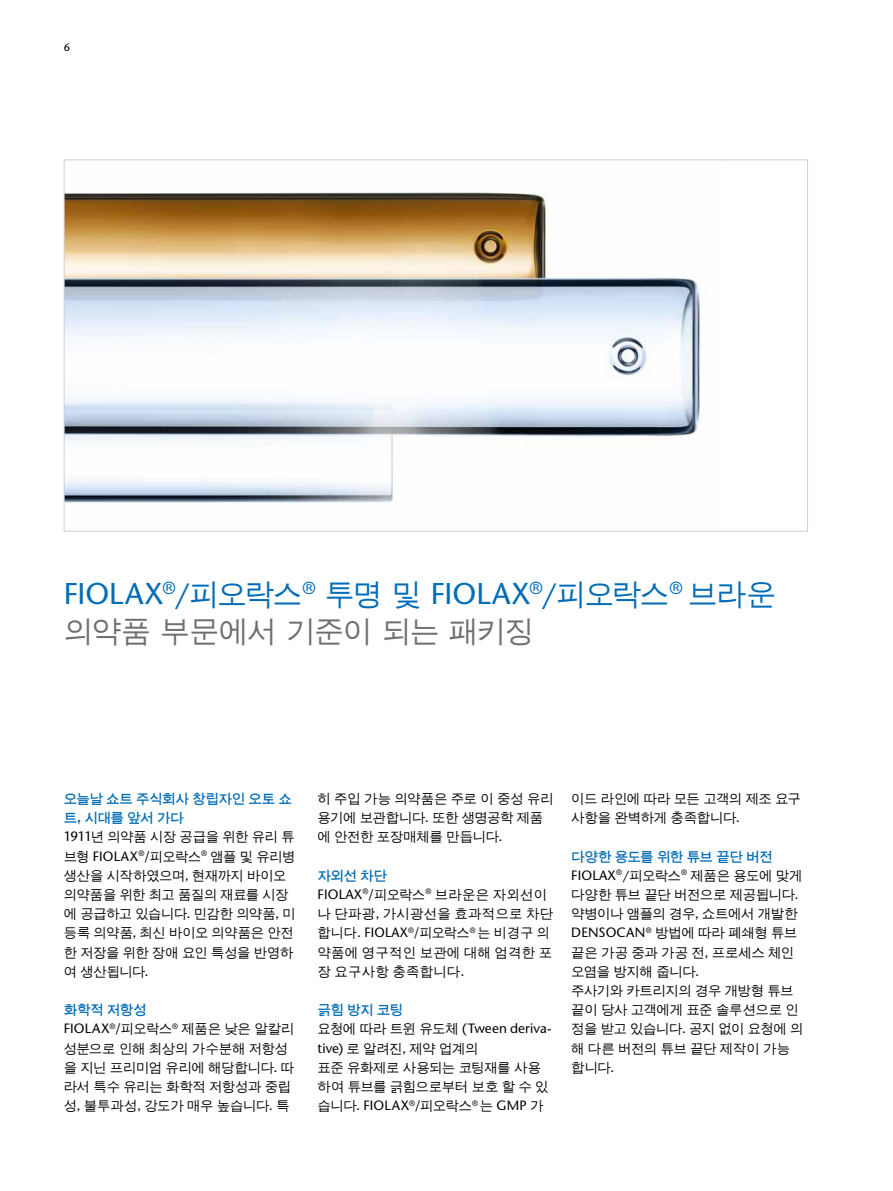
<style>
.page{position:relative;width:893px;height:1191px;background:#fff}
.page>*{position:absolute;margin:0;border:0;box-sizing:border-box;transform-origin:0 0}
.t1{font:30px/37.5px "Un Dotum";letter-spacing:-.065em;color:#006cb7}
.t2{font:13.5px/19.2px "Un Dotum";letter-spacing:-.035em;color:#000}
.t3{font:13.5px/19.2px "Un Dotum";letter-spacing:.01em;color:#000}
.t4{font:500 13.5px "Stone Sans Std";letter-spacing:.01em;color:#000}
.t5{font:700 13.5px "Un Dotum";color:#006cb7}
.t6{font:500 10.8px "Stone Sans Std";color:#000}
.s1{font-family:"Stone Sans Std";font-weight:500}
.s2{color:#6f6f6e}
.s3{font-weight:700;color:#006cb7}
.s4{font-family:"Un Dotum";font-weight:400}
</style>
<div class="page">
<img style="left:66px;top:192px;width:634px;height:312px">
<p class="t6" style="left:64px;top:40px;width:8px">6</p>
<h1 class="t1" style="left:64px;top:574px;width:714px"><span class="s1">FIOLAX</span><sup>®</sup>/피오락스<sup>®</sup> 투명 및 <span class="s1">FIOLAX</span><sup>®</sup>/피오락스<sup>®</sup> 브라운 <span class="s2">의약품 부문에서 기준이 되는 패키징</span></h1>
<p class="t2" style="left:64px;top:788px;width:233px"><span class="s3">오늘날 쇼트 주식회사 창립자인 오토 쇼 트, 시대를 앞서 가다<br></span><span class="s1">1911</span>년 의약품 시장 공급을 위한 유리 튜 브형 <span class="s1">FIOLAX</span><sup>®</sup><span class="s1">/</span>피오락스<sup>®</sup> 앰플 및 유리병 생산을 시작하였으며, 현재까지 바이오 의약품을 위한 최고 품질의 재료를 시장 에 공급하고 있습니다. 민감한 의약품, 미 등록 의약품, 최신 바이오 의약품은 안전 한 저장을 위한 장애 요인 특성을 반영하 여 생산됩니다.</p>
<p class="t2" style="left:64px;top:999px;width:233px"><span class="s3">화학적 저항성<br></span><span class="s1">FIOLAX</span><sup>®</sup><span class="s1">/</span>피오락스<sup>®</sup> 제품은 낮은 알칼리 성분으로 인해 최상의 가수분해 저항성 을 지닌 프리미엄 유리에 해당합니다. 따 라서 특수 유리는 화학적 저항성과 중립 성, 불투과성, 강도가 매우 높습니다. 특</p>
<p class="t2" style="left:317px;top:788px;width:238px">히 주입 가능 의약품은 주로 이 중성 유리 용기에 보관합니다. 또한 생명공학 제품 에 안전한 포장매체를 만듭니다.</p>
<p class="t3" style="left:317px;top:865px;width:237px"><span class="s3">자외선 차단<br></span><span class="s1">FIOLAX</span><sup>®</sup><span class="s1">/</span>피오락스<sup>®</sup> 브라운은 자외선이 나 단파광, 가시광선을 효과적으로 차단 합니다. <span class="s1">FIOLAX</span><sup>®</sup><span class="s1">/</span>피오락스<sup>®</sup> 는 비경구 의 약품에 영구적인 보관에 대해 엄격한 포 장 요구사항 충족합니다.</p>
<p class="t5" style="left:317px;top:1001px;width:87px">긁힘 방지 코팅</p>
<p class="t4" style="left:317px;top:1020px;width:236px"><span class="s4">요청에 따라 트윈 유도체</span> (Tween deriva-</p>
<p class="t2" style="left:317px;top:1038px;width:233px"><span class="s1">tive)</span> 로 알려진, 제약 업계의<br>표준 유화제로 사용되는 코팅재를 사용 하여 튜브를 긁힘으로부터 보호 할 수 있 습니다. <span class="s1">FIOLAX</span><sup>®</sup><span class="s1">/</span>피오락스<sup>®</sup> 는 <span class="s1">GMP</span> 가</p>
<p class="t2" style="left:571px;top:788px;width:231px">이드 라인에 따라 모든 고객의 제조 요구 사항을 완벽하게 충족합니다.</p>
<p class="t2" style="left:571px;top:846px;width:234px"><span class="s3">다양한 용도를 위한 튜브 끝단 버전<br></span><span class="s1">FIOLAX</span><sup>®</sup>/피오락스<sup>®</sup> 제품은 용도에 맞게 다양한 튜브 끝단 버전으로 제공됩니다. 약병이나 앰플의 경우, 쇼트에서 개발한<br><span class="s1">DENSOCAN</span><sup>®</sup> 방법에 따라 폐쇄형 튜브 끝은 가공 중과 가공 전, 프로세스 체인 오염을 방지해 줍니다.<br>주사기와 카트리지의 경우 개방형 튜브 끝이 당사 고객에게 표준 솔루션으로 인 정을 받고 있습니다. 공지 없이 요청에 의 해 다른 버전의 튜브 끝단 제작이 가능 합니다.</p>
</div>
